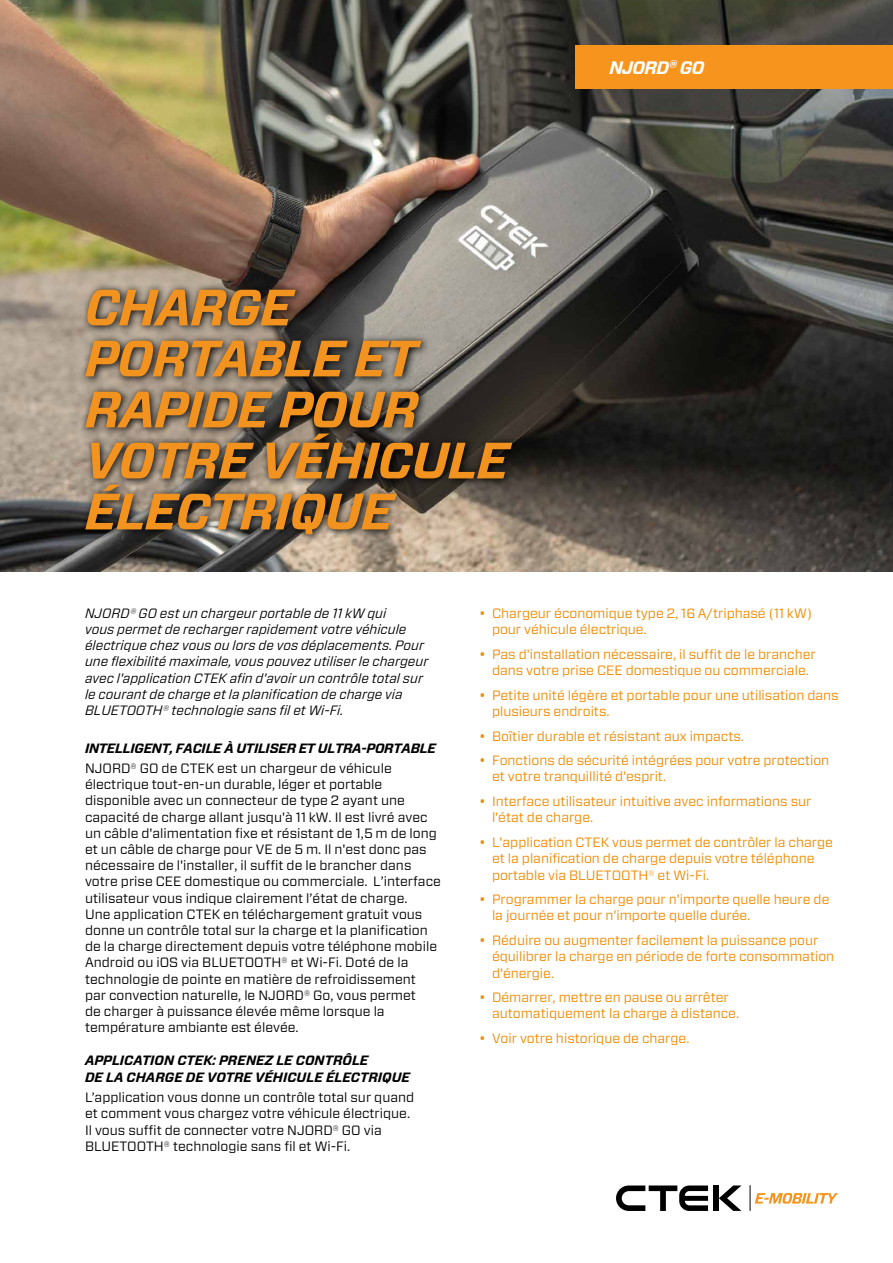
<style>
.page{position:relative;width:893px;height:1263px;background:#fff}
.page>*{position:absolute;margin:0;border:0;box-sizing:border-box;transform-origin:0 0}
.t1{font:italic 700 51px/51px "Forza";letter-spacing:-.02em;color:#f29320}
.t2{font:italic 700 18px "Forza";letter-spacing:-.04em;color:#fff}
.t3{font:13.5px/16.2px "Forza";color:#000}
.t4{font:13.5px/16.2px "Forza";color:#f18a00}
.t5{font:italic 13.5px/16.2px "Forza";color:#000}
.t6{font:italic 700 13.5px/16.2px "Forza";color:#000}
.t7{font:italic 700 13.5px "Forza";letter-spacing:-.02em;color:#000}
</style>
<div class="page">
<img style="left:0;top:0;width:893px;height:572px">
<div style="left:713px;top:1185px;width:6px;height:26px;background:#000"></div>
<svg style="left:719px;top:1185px;width:22px;height:26px"></svg>
<svg style="left:616px;top:1185px;width:92px;height:26px"></svg>
<svg style="left:750px;top:1185px;width:88px;height:26px"></svg>
<div style="left:575px;top:45px;width:318px;height:44px;background:#f7941e"></div>
<svg style="left:80px;top:283px;width:441px;height:261px"></svg>
<h1 class="t1" style="left:85px;top:282px;width:425px">CHARGE<br>PORTABLE ET<br>RAPIDE POUR<br>VOTRE VÉHICULE<br>ÉLECTRIQUE</h1>
<h2 class="t2" style="left:609px;top:56px;width:97px">NJORD® GO</h2>
<p class="t5" style="left:85px;top:605px;width:345px">NJORD® GO est un chargeur portable de 11 kW qui<br>vous permet de recharger rapidement votre véhicule électrique chez vous ou lors de vos déplacements. Pour une flexibilité maximale, vous pouvez utiliser le chargeur avec l'application CTEK afin d'avoir un contrôle total sur le courant de charge et la planification de charge via BLUETOOTH® technologie sans fil et Wi-Fi.</p>
<p class="t7" style="left:85px;top:739px;width:352px">INTELLIGENT, FACILE À UTILISER ET ULTRA-PORTABLE</p>
<p class="t3" style="left:85px;top:760px;width:357px">NJORD® GO de CTEK est un chargeur de véhicule électrique tout-en-un durable, léger et portable disponible avec un connecteur de type 2 ayant une capacité de charge allant jusqu'à 11 kW. Il est livré avec un câble d'alimentation fixe et résistant de 1,5 m de long et un câble de charge pour VE de 5 m. Il n'est donc pas nécessaire de l'installer, il suffit de le brancher dans votre prise CEE domestique ou commerciale. L’interface utilisateur vous indique clairement l’état de charge.<br>Une application CTEK en téléchargement gratuit vous donne un contrôle total sur la charge et la planification de la charge directement depuis votre téléphone mobile Android ou iOS via BLUETOOTH® et Wi-Fi. Doté de la technologie de pointe en matière de refroidissement<br>par convection naturelle, le NJORD® Go, vous permet<br>de charger à puissance élevée même lorsque la température ambiante est élevée.</p>
<p class="t6" style="left:85px;top:1053px;width:326px">APPLICATION CTEK: PRENEZ LE CONTRÔLE<br>DE LA CHARGE DE VOTRE VÉHICULE ÉLECTRIQUE</p>
<p class="t3" style="left:85px;top:1089px;width:331px">L’application vous donne un contrôle total sur quand et comment vous chargez votre véhicule électrique.<br>Il vous suffit de connecter votre NJORD® GO via BLUETOOTH® technologie sans fil et Wi-Fi.</p>
<p class="t4" style="left:492px;top:605px;width:321px;text-indent:-13px">• Chargeur économique type 2, 16 A/triphasé (11 kW) pour véhicule électrique.</p>
<p class="t4" style="left:479px;top:646px;width:338px;text-align:center">• Pas d'installation nécessaire, il suffit de le brancher dans votre prise CEE domestique ou commerciale.</p>
<p class="t4" style="left:492px;top:687px;width:348px;text-indent:-13px">• Petite unité légère et portable pour une utilisation dans plusieurs endroits.</p>
<p class="t4" style="left:479px;top:727px;width:266px">• Boîtier durable et résistant aux impacts.</p>
<p class="t4" style="left:492px;top:752px;width:339px;text-indent:-13px">• Fonctions de sécurité intégrées pour votre protection et votre tranquillité d'esprit.</p>
<p class="t4" style="left:492px;top:793px;width:321px;text-indent:-13px">• Interface utilisateur intuitive avec informations sur l'état de charge.</p>
<p class="t4" style="left:492px;top:834px;width:342px;text-indent:-13px">• L'application CTEK vous permet de contrôler la charge et la planification de charge depuis votre téléphone portable via BLUETOOTH® et Wi-Fi.</p>
<p class="t4" style="left:492px;top:891px;width:339px;text-indent:-13px">• Programmer la charge pour n'importe quelle heure de la journée et pour n'importe quelle durée.</p>
<p class="t4" style="left:492px;top:932px;width:344px;text-indent:-13px">• Réduire ou augmenter facilement la puissance pour équilibrer la charge en période de forte consommation d'énergie.</p>
<p class="t4" style="left:492px;top:989px;width:249px;text-indent:-13px">• Démarrer, mettre en pause ou arrêter automatiquement la charge à distance.</p>
<p class="t4" style="left:479px;top:1030px;width:212px">• Voir votre historique de charge.</p>
</div>
